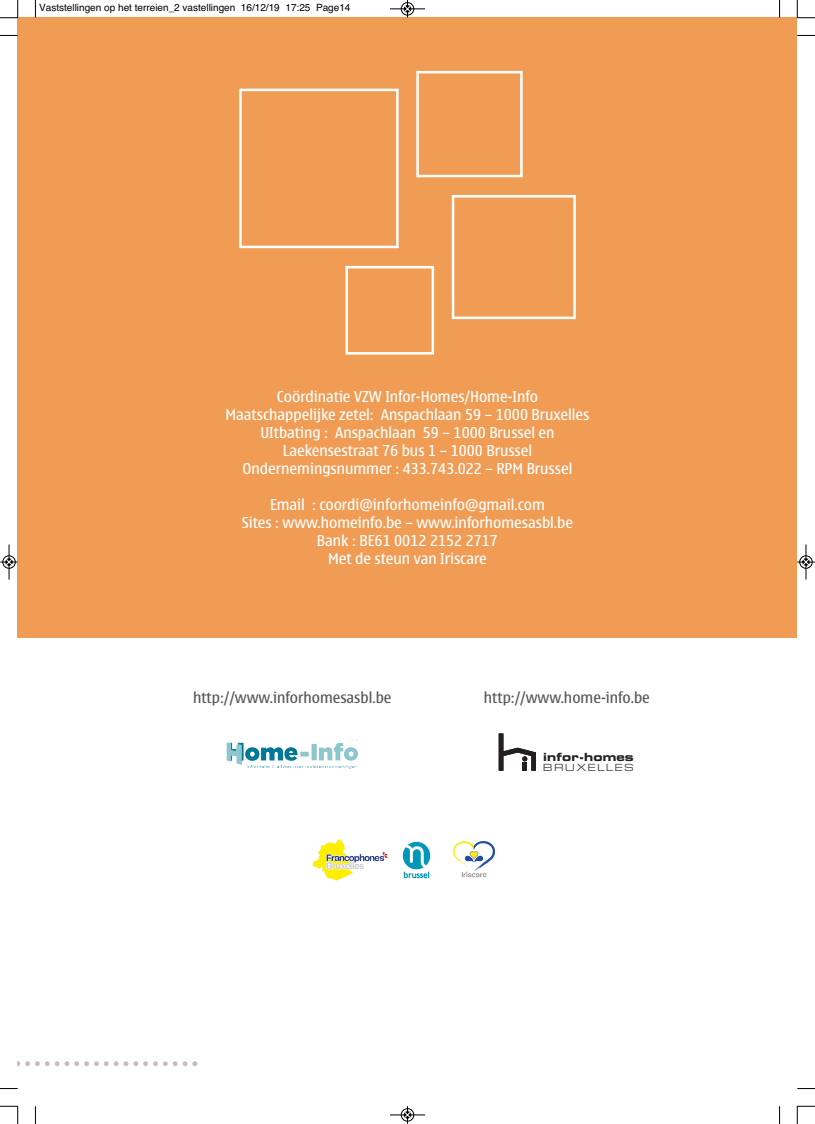
<style>
.page{position:relative;width:815px;height:1124px;background:#fff}
.page>*{position:absolute;margin:0;border:0;box-sizing:border-box;transform-origin:0 0}
.t1{font:15px/18px "Nokia Sans";color:#fff;text-align:center}
.t2{font:15px "Nokia Sans";color:#57585a}
.t3{font:11.25px "Eurostile Bold Extended Two";letter-spacing:.01em;color:#231f20}
.t4{font:10px "Helvetica";color:#000}
.t5{font:9.88px "Eurostile Extended Two";letter-spacing:.12em;color:#4b4c4d}
</style>
<div class="page">
<img style="left:312px;top:839px;width:29px;height:26px">
<img style="left:453px;top:841px;width:41px;height:37px">
<img style="left:402px;top:841px;width:29px;height:37px">
<div style="left:18px;top:18px;width:779px;height:620px;background:#f09c54"></div>
<div style="left:416px;top:71px;width:107px;height:106px;border:2px solid #fff"></div>
<div style="left:239px;top:89px;width:160px;height:159px;border:2px solid #fff"></div>
<div style="left:345px;top:266px;width:89px;height:88px;border:2px solid #fff"></div>
<div style="left:452px;top:195px;width:124px;height:124px;border:2px solid #fff"></div>
<img style="left:227px;top:738px;width:131px;height:27px">
<svg style="left:499px;top:733px;width:37px;height:37px"></svg>
<svg style="left:18px;top:1061px;width:179px;height:4px"></svg>
<svg style="left:35px;top:0;width:1px;height:18px"></svg>
<svg style="left:0;top:35px;width:18px;height:1px"></svg>
<svg style="left:779px;top:0;width:1px;height:18px"></svg>
<svg style="left:797px;top:35px;width:18px;height:1px"></svg>
<svg style="left:35px;top:1106px;width:1px;height:17px"></svg>
<svg style="left:0;top:1088px;width:18px;height:1px"></svg>
<svg style="left:779px;top:1106px;width:1px;height:17px"></svg>
<svg style="left:797px;top:1088px;width:18px;height:1px"></svg>
<svg style="left:0;top:0;width:19px;height:19px"></svg>
<svg style="left:797px;top:0;width:18px;height:19px"></svg>
<svg style="left:0;top:1105px;width:19px;height:18px"></svg>
<svg style="left:797px;top:1105px;width:18px;height:18px"></svg>
<div style="left:401px;top:2px;width:13px;height:14px;border:1px solid #fff;border-radius:50%"></div>
<hr style="left:390px;top:9px;width:35px;height:1px;background:#000">
<div style="left:401px;top:2px;width:13px;height:13px;border:1px solid #000;border-radius:50%"></div>
<svg style="left:404px;top:0;width:7px;height:18px"></svg>
<hr style="left:390px;top:1114px;width:35px;height:1px;background:#000">
<div style="left:401px;top:1108px;width:13px;height:13px;border:1px solid #000;border-radius:50%"></div>
<svg style="left:404px;top:1106px;width:7px;height:17px"></svg>
<div style="left:2px;top:555px;width:14px;height:13px;border:1px solid #fff;border-radius:50%"></div>
<hr style="left:9px;top:544px;width:1px;height:35px;background:#000">
<div style="left:3px;top:555px;width:12px;height:13px;border:1px solid #000;border-radius:50%"></div>
<svg style="left:0;top:558px;width:18px;height:7px"></svg>
<div style="left:799px;top:555px;width:14px;height:13px;border:1px solid #fff;border-radius:50%"></div>
<hr style="left:806px;top:544px;width:1px;height:35px;background:#000">
<div style="left:800px;top:555px;width:12px;height:13px;border:1px solid #000;border-radius:50%"></div>
<svg style="left:797px;top:558px;width:18px;height:7px"></svg>
<p class="t4" style="left:39px;top:2px;width:313px">Vaststellingen op het terreien_2 vastellingen 16/12/19 17:25 Page14</p>
<p class="t1" style="left:226px;top:388px;width:365px">Coördinatie VZW Infor-Homes/Home-Info Maatschappelijke zetel: Anspachlaan 59 – 1000 Bruxelles UItbating : Anspachlaan 59 – 1000 Brussel en Laekensestraat 76 bus 1 – 1000 Brussel Ondernemingsnummer : 433.743.022 – RPM Brussel</p>
<p class="t1" style="left:242px;top:496px;width:333px">Email : coordi@inforhomeinfo@gmail.com<br>Sites : www.homeinfo.be – www.inforhomesasbl.be Bank : BE61 0012 2152 2717<br>Met de steun van Iriscare</p>
<p class="t2" style="left:193px;top:691px;width:200px">http://www.inforhomesasbl.be</p>
<p class="t2" style="left:484px;top:691px;width:168px">http://www.home-info.be</p>
<p class="t3" style="left:543px;top:752px;width:92px">infor-homes</p>
<p class="t5" style="left:543px;top:763px;width:93px">BRUXELLES</p>
</div>
